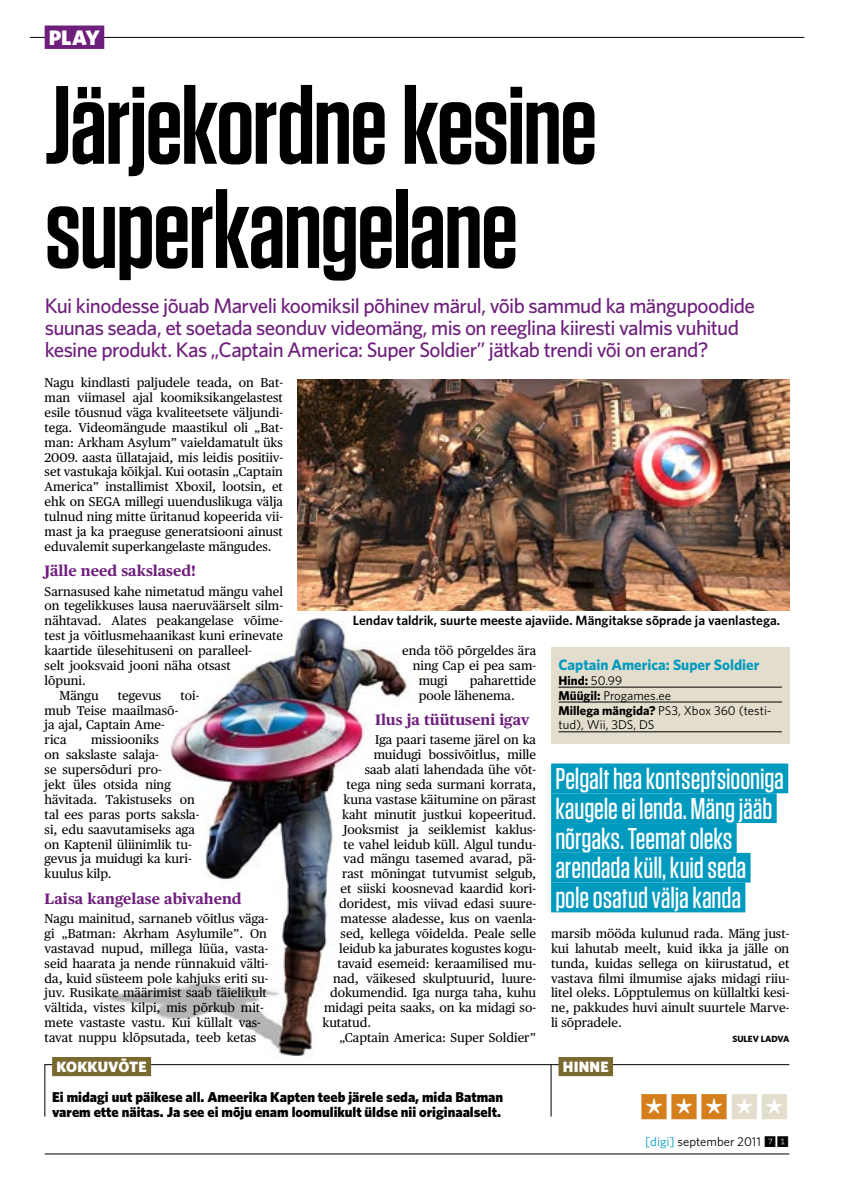
<style>
.page{position:relative;width:849px;height:1191px;background:#fff}
.page>*{position:absolute;margin:0;border:0;box-sizing:border-box;transform-origin:0 0}
.t1{font:600 111px/104.1px "Tungsten";letter-spacing:-.015em;color:#000}
.t2{font:500 30px/29.7px "Tungsten";letter-spacing:-.005em;color:#fff}
.t3{font:30px "Whitney Index Black Sq Bd";color:#d57e1c}
.t4{font:500 21px/22.4px "Whitney";letter-spacing:-.03em;color:#6e1f7c}
.t5{font:900 21px "Whitney";color:#fff}
.t6{font:700 15px "Publico Text";color:#6e1f7c}
.t7{font:700 15px "Whitney";color:#009abf}
.t8{font:900 15px "Whitney";letter-spacing:.01em;color:#fff}
.t9{font:900 14.25px/14.9px "Whitney";color:#000}
.t10{font:600 13.5px "Whitney";color:#000}
.t11{font:12.75px/14.9px "Publico Text";color:#000}
.t12{font:12.75px/14.9px "Whitney";color:#000}
.t13{font:700 9px "Whitney";color:#000}
.s1{font-weight:700}
.s2{color:#e3ddcd}
.s3{color:#009abf}
.s4{font-family:"Whitney Index Black Sq";font-weight:300}
</style>
<div class="page">
<img style="left:108px;top:598px;width:373px;height:466px">
<div style="left:551px;top:647px;width:238px;height:97px;background:#e3ddcd"></div>
<hr style="left:558px;top:687px;width:223px;height:1px;background:#000">
<hr style="left:558px;top:702px;width:223px;height:1px;background:#000">
<hr style="left:558px;top:731px;width:223px;height:1px;background:#000">
<svg style="left:44px;top:1064px;width:745px;height:53px"></svg>
<div style="left:52px;top:1057px;width:99px;height:19px;background:#79682f"></div>
<div style="left:558px;top:1057px;width:54px;height:19px;background:#79682f"></div>
<hr style="left:550px;top:1064px;width:1px;height:52px;background:#000">
<div style="left:551px;top:763px;width:237px;height:30px;background:#009abf"></div>
<div style="left:551px;top:793px;width:225px;height:30px;background:#009abf"></div>
<div style="left:551px;top:823px;width:185px;height:30px;background:#009abf"></div>
<div style="left:551px;top:853px;width:199px;height:29px;background:#009abf"></div>
<div style="left:551px;top:882px;width:194px;height:30px;background:#009abf"></div>
<img style="left:298px;top:379px;width:491px;height:231px">
<hr style="left:30px;top:37px;width:774px;height:1px;background:#000">
<hr style="left:45px;top:1153px;width:744px;height:1px;background:#000">
<div style="left:45px;top:26px;width:59px;height:23px;background:#6e1f7c"></div>
<h3 class="t5" style="left:49px;top:25px;width:53px">play</h3>
<h1 class="t1" style="left:45px;top:75px;width:554px">Järjekordne kesine superkangelane</h1>
<p class="t4" style="left:45px;top:293px;width:711px">Kui kinodesse jõuab Marveli koomiksil põhinev märul, võib sammud ka mängupoodide suunas seada, et soetada seonduv videomäng, mis on reeglina kiiresti valmis vuhitud kesine produkt. Kas „Captain America: Super Soldier” jätkab trendi või on erand?</p>
<p class="t11" style="left:45px;top:375px;width:240px;text-align:justify">Nagu kindlasti paljudele teada, on Bat&shy;man viimasel ajal koomiksikangelastest esile tõusnud väga kvaliteetsete väljundi&shy;tega. Videomängude maastikul oli „Bat&shy;man: Arkham Asylum” vaieldamatult üks 2009. aasta üllatajaid, mis leidis positiiv&shy;set vastukaja kõikjal. Kui ootasin „Captain America” installimist Xboxil, lootsin, et ehk on SEGA millegi uuenduslikuga välja tulnud ning mitte üritanud kopeerida vii&shy;mast ja ka praeguse generatsiooni ainust eduvalemit superkangelaste mängudes.</p>
<p class="t6" style="left:45px;top:562px;width:153px">Jälle need sakslased!</p>
<p class="t11" style="left:45px;top:583px;width:240px">Sarnasused kahe nimetatud mängu vahel</p>
<p class="t11" style="left:45px;top:598px;width:240px">on tegelikkuses lausa naeruväärselt silm-</p>
<p class="t11" style="left:45px;top:613px;width:240px">nähtavad. Alates peakangelase võime-</p>
<p class="t11" style="left:45px;top:628px;width:240px">test ja võitlusmehaanikast kuni erinevate</p>
<p class="t11" style="left:45px;top:643px;width:209px">kaartide ülesehituseni on paralleel-</p>
<p class="t11" style="left:45px;top:658px;width:188px">selt jooksvaid jooni näha otsast</p>
<p class="t11" style="left:45px;top:673px;width:43px">lõpuni.</p>
<p class="t11" style="left:60px;top:688px;width:41px">Mängu</p>
<p class="t11" style="left:118px;top:688px;width:45px">tegevus</p>
<p class="t11" style="left:180px;top:688px;width:20px">toi-</p>
<p class="t11" style="left:45px;top:702px;width:135px">mub Teise maailmasõ&shy;ja ajal, Captain Ame&shy;rica</p>
<p class="t11" style="left:45px;top:732px;width:156px;text-indent:46px">missiooniks<br>on sakslaste salaja-<br>se supersõduri pro-<br>jekt üles otsida ning hävitada. Takistuseks on tal ees paras ports saksla&shy;si, edu saavutamiseks aga on Kaptenil üliinimlik tu&shy;gevus ja muidugi ka kuri&shy;kuulus kilp.</p>
<p class="t6" style="left:45px;top:889px;width:198px">Laisa kangelase abivahend</p>
<p class="t11" style="left:45px;top:911px;width:225px">Nagu mainitud, sarnaneb võitlus väga&shy;gi „Batman: Akrham Asylumile”. On vastavad nupud, millega lüüa, vasta&shy;seid haarata ja nende rünnakuid välti&shy;da, kuid süsteem pole kahjuks eriti su&shy;juv. Rusikate määrimist saab täielikult vältida, vistes kilpi, mis põrkub mit&shy;mete vastaste vastu. Kui küllalt vas&shy;tavat nuppu klõpsutada, teeb ketas</p>
<p class="t10" style="left:353px;top:612px;width:428px">Lendav taldrik, suurte meeste ajaviide. Mängitakse sõprade ja vaenlastega.</p>
<p class="t11" style="left:402px;top:643px;width:135px">enda töö põrgeldes ära</p>
<p class="t11" style="left:412px;top:658px;width:125px">ning Cap ei pea sam-</p>
<p class="t11" style="left:418px;top:673px;width:30px">mugi</p>
<p class="t11" style="left:418px;top:673px;width:119px;text-indent:51px">paharettide poole lähenema.</p>
<p class="t6" style="left:375px;top:710px;width:156px">Ilus ja tüütuseni igav</p>
<p class="t11" style="left:375px;top:732px;width:162px">Iga paari taseme järel on ka</p>
<p class="t11" style="left:373px;top:747px;width:164px">muidugi bossivõitlus, mille</p>
<p class="t11" style="left:364px;top:762px;width:173px">saab alati lahendada ühe võt-</p>
<p class="t11" style="left:346px;top:777px;width:191px">tega ning seda surmani korrata,</p>
<p class="t11" style="left:343px;top:792px;width:194px">kuna vastase käitumine on pärast</p>
<p class="t11" style="left:342px;top:807px;width:195px">kaht minutit justkui kopeeritud.</p>
<p class="t11" style="left:343px;top:822px;width:194px">Jooksmist ja seiklemist kaklus-</p>
<p class="t11" style="left:343px;top:836px;width:194px">te vahel leidub küll. Algul tundu-</p>
<p class="t11" style="left:343px;top:851px;width:194px">vad mängu tasemed avarad, pä-</p>
<p class="t11" style="left:342px;top:866px;width:195px">rast mõningat tutvumist selgub,</p>
<p class="t11" style="left:340px;top:881px;width:197px">et siiski koosnevad kaardid kori-</p>
<p class="t11" style="left:339px;top:896px;width:198px">doridest, mis viivad edasi suure-</p>
<p class="t11" style="left:340px;top:911px;width:197px">matesse aladesse, kus on vaenla-</p>
<p class="t11" style="left:340px;top:926px;width:197px">sed, kellega võidelda. Peale selle</p>
<p class="t11" style="left:339px;top:941px;width:198px">leidub ka jaburates kogustes kogu-</p>
<p class="t11" style="left:337px;top:955px;width:200px">tavaid esemeid: keraamilised mu-</p>
<p class="t11" style="left:333px;top:970px;width:204px">nad, väikesed skulptuurid, luure-</p>
<p class="t11" style="left:330px;top:985px;width:207px">dokumendid. Iga nurga taha, kuhu</p>
<p class="t11" style="left:324px;top:1000px;width:213px">midagi peita saaks, on ka midagi so-</p>
<p class="t11" style="left:322px;top:1015px;width:50px">kutatud.</p>
<p class="t11" style="left:339px;top:1030px;width:198px">„Captain America: Super Soldier”</p>
<p class="t7" style="left:558px;top:655px;width:202px">Captain America: Super Soldier</p>
<p class="t12" style="left:558px;top:672px;width:214px"><span class="s1">Hind:</span> 50.99<br><span class="s1">Müügil:</span> Progames.ee<br><span class="s1">Millega mängida?</span> PS3, Xbox 360 (testi&shy;tud), Wii, 3DS, DS</p>
<h2 class="t2" style="left:555px;top:764px;width:230px">Pelgalt hea kontseptsiooniga kaugele ei lenda. Mäng jääb nõrgaks. Teemat oleks arendada küll, kuid seda pole osatud välja kanda</h2>
<p class="t11" style="left:551px;top:926px;width:240px;text-align:justify">marsib mööda kulunud rada. Mäng just&shy;kui lahutab meelt, kuid ikka ja jälle on tunda, kuidas sellega on kiirustatud, et vastava filmi ilmumise ajaks midagi riiu&shy;litel oleks. Lõpptulemus on küllaltki kesi&shy;ne, pakkudes huvi ainult suurtele Marve&shy;li sõpradele.</p>
<p class="t13" style="left:732px;top:1033px;width:12px">Sulev</p>
<p class="t13" style="left:760px;top:1033px;width:12px">Ladva</p>
<p class="t8" style="left:56px;top:1057px;width:92px">kokkuvõte</p>
<p class="t9" style="left:52px;top:1088px;width:452px">Ei midagi uut päikese all. Ameerika Kapten teeb järele seda, mida Batman varem ette näitas. Ja see ei mõju enam loomulikult üldse nii originaalselt.</p>
<h2 class="t3" style="left:639px;top:1092px;width:151px">***<span class="s2">**</span></h2>
<p class="t8" style="left:562px;top:1057px;width:47px">hinne</p>
<p class="t12" style="left:645px;top:1134px;width:146px"><span class="s3">[digi]</span> september 2011 <span class="s4">71</span></p>
</div>
